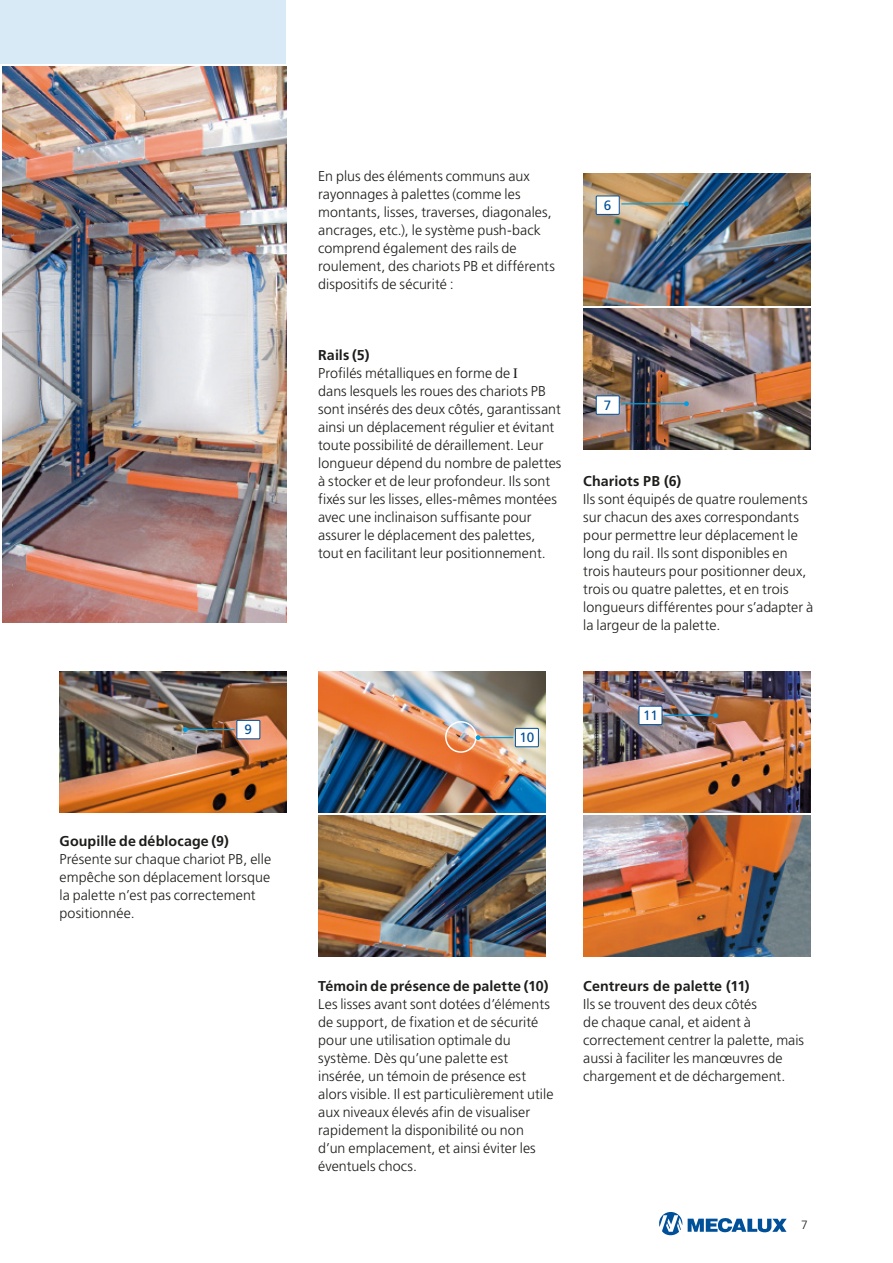
<style>
.page{position:relative;width:893px;height:1263px;background:#fff}
.page>*{position:absolute;margin:0;border:0;box-sizing:border-box;transform-origin:0 0}
.t1{font:300 14.25px/18px "Frutiger LT Std";letter-spacing:.005em;color:#1d1d1b}
.t2{font:700 14.25px "Frutiger LT Std";letter-spacing:.01em;color:#1d1d1b}
.t3{font:13.5px "Frutiger LT Std";color:#005099}
.t4{font:300 12px "Frutiger LT Std";color:#1d1d1b}
.s1{font-weight:700}
.s2{font-family:"Times";font-weight:400}
</style>
<div class="page">
<img style="left:2px;top:67px;width:284px;height:556px">
<img style="left:583px;top:173px;width:227px;height:133px">
<img style="left:583px;top:309px;width:227px;height:141px">
<hr style="left:621px;top:403px;width:65px;height:1px;background:#009fe3">
<svg style="left:684px;top:401px;width:5px;height:5px"></svg>
<div style="left:596px;top:396px;width:23px;height:18px;background:#fff"></div>
<div style="left:596px;top:395px;width:24px;height:20px;border:1px solid #005099"></div>
<hr style="left:621px;top:203px;width:65px;height:1px;background:#009fe3">
<svg style="left:684px;top:201px;width:5px;height:5px"></svg>
<div style="left:596px;top:196px;width:23px;height:18px;background:#fff"></div>
<div style="left:596px;top:196px;width:24px;height:19px;border:1px solid #005099"></div>
<img style="left:318px;top:671px;width:227px;height:141px">
<img style="left:318px;top:815px;width:227px;height:141px">
<div style="left:445px;top:721px;width:32px;height:32px;border:2px solid #fff;border-radius:50%"></div>
<hr style="left:478px;top:737px;width:35px;height:1px;background:#009fe3">
<svg style="left:476px;top:735px;width:4px;height:5px"></svg>
<div style="left:515px;top:728px;width:23px;height:19px;background:#fff"></div>
<div style="left:515px;top:728px;width:24px;height:19px;border:1px solid #005099"></div>
<img style="left:60px;top:671px;width:226px;height:141px">
<hr style="left:185px;top:729px;width:50px;height:1px;background:#009fe3">
<svg style="left:183px;top:727px;width:5px;height:5px"></svg>
<div style="left:237px;top:720px;width:23px;height:19px;background:#fff"></div>
<div style="left:236px;top:720px;width:24px;height:19px;border:1px solid #005099"></div>
<img style="left:583px;top:815px;width:227px;height:141px">
<img style="left:583px;top:671px;width:227px;height:141px">
<hr style="left:664px;top:715px;width:51px;height:1px;background:#009fe3">
<svg style="left:713px;top:713px;width:5px;height:5px"></svg>
<div style="left:639px;top:706px;width:23px;height:19px;background:#fff"></div>
<div style="left:639px;top:706px;width:23px;height:19px;border:1px solid #005099"></div>
<div style="left:0;top:0;width:286px;height:64px;background:#d8eaf5"></div>
<svg style="left:659px;top:1212px;width:23px;height:23px"></svg>
<svg style="left:688px;top:1218px;width:99px;height:15px"></svg>
<p class="t3" style="left:245px;top:721px;width:9px">9</p>
<p class="t2" style="left:60px;top:832px;width:171px">Goupille de déblocage (9)</p>
<p class="t1" style="left:60px;top:850px;width:213px">Présente sur chaque chariot PB, elle empêche son déplacement lorsque la palette n’est pas correctement positionnée.</p>
<p class="t1" style="left:318px;top:167px;width:238px">En plus des éléments communs aux rayonnages à palettes (comme les montants, lisses, traverses, diagonales, ancrages, etc.), le système push-back comprend également des rails de roulement, des chariots PB et différents dispositifs de sécurité :</p>
<p class="t3" style="left:604px;top:197px;width:9px">6</p>
<p class="t1" style="left:318px;top:347px;width:245px"><span class="s1">Rails (5)<br></span>Profilés métalliques en forme de <span class="s2">I<br></span>dans lesquels les roues des chariots PB sont insérés des deux côtés, garantissant ainsi un déplacement régulier et évitant toute possibilité de déraillement. Leur longueur dépend du nombre de palettes à stocker et de leur profondeur. Ils sont fixés sur les lisses, elles-mêmes montées avec une inclinaison suffisante pour assurer le déplacement des palettes, tout en facilitant leur positionnement.</p>
<p class="t3" style="left:604px;top:397px;width:9px">7</p>
<p class="t2" style="left:583px;top:472px;width:100px">Chariots PB (6)</p>
<p class="t1" style="left:583px;top:490px;width:231px">Ils sont équipés de quatre roulements sur chacun des axes correspondants pour permettre leur déplacement le long du rail. Ils sont disponibles en trois hauteurs pour positionner deux, trois ou quatre palettes, et en trois longueurs différentes pour s’adapter à la largeur de la palette.</p>
<p class="t3" style="left:519px;top:729px;width:17px">10</p>
<p class="t3" style="left:643px;top:707px;width:17px">11</p>
<p class="t2" style="left:318px;top:977px;width:232px">Témoin de présence de palette (10)</p>
<p class="t1" style="left:318px;top:995px;width:237px">Les lisses avant sont dotées d’éléments de support, de fixation et de sécurité pour une utilisation optimale du système. Dès qu’une palette est insérée, un témoin de présence est alors visible. Il est particulièrement utile aux niveaux élevés afin de visualiser rapidement la disponibilité ou non d’un emplacement, et ainsi éviter les éventuels chocs.</p>
<p class="t2" style="left:583px;top:977px;width:168px">Centreurs de palette (11)</p>
<p class="t1" style="left:583px;top:995px;width:222px">Ils se trouvent des deux côtés<br>de chaque canal, et aident à correctement centrer la palette, mais aussi à faciliter les manœuvres de chargement et de déchargement.</p>
<p class="t4" style="left:801px;top:1218px;width:8px">7</p>
</div>
